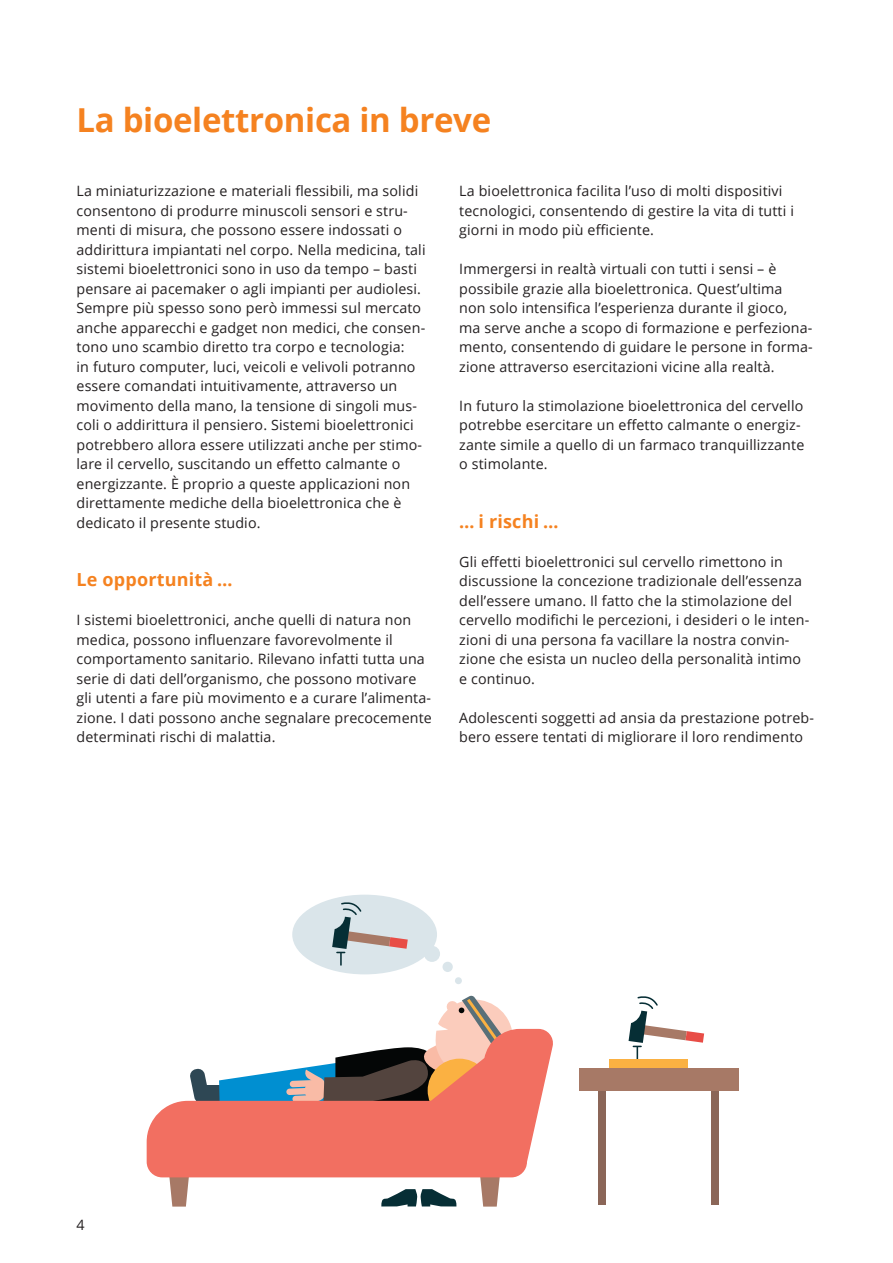
<style>
.page{position:relative;width:893px;height:1263px;background:#fff}
.page>*{position:absolute;margin:0;border:0;box-sizing:border-box;transform-origin:0 0}
.t1{font:700 33px "Open Sans";letter-spacing:-.01em;color:#f58220}
.t2{font:700 18px "Open Sans";letter-spacing:.01em;color:#f58220}
.t3{font:14.25px/19.5px "Open Sans";letter-spacing:.01em;color:#231f20}
</style>
<div class="page">
<svg style="left:381px;top:1189px;width:75px;height:17px"></svg>
<svg style="left:169px;top:1178px;width:20px;height:28px"></svg>
<svg style="left:480px;top:1178px;width:20px;height:28px"></svg>
<div style="left:292px;top:895px;width:145px;height:79px;background:#dae5ea;border-radius:50%"></div>
<div style="left:442px;top:962px;width:11px;height:10px;background:#dae5ea;border-radius:50%"></div>
<div style="left:424px;top:946px;width:16px;height:16px;background:#dae5ea;border-radius:50%"></div>
<div style="left:455px;top:977px;width:7px;height:7px;background:#dae5ea;border-radius:50%"></div>
<svg style="left:332px;top:902px;width:76px;height:63px"></svg>
<svg style="left:629px;top:996px;width:75px;height:63px"></svg>
<svg style="left:438px;top:995px;width:74px;height:33px"></svg>
<div style="left:598px;top:1085px;width:8px;height:120px;background:#8b6658"></div>
<div style="left:711px;top:1085px;width:8px;height:120px;background:#8b6658"></div>
<div style="left:610px;top:1059px;width:78px;height:9px;background:#fbb142"></div>
<div style="left:579px;top:1068px;width:160px;height:22px;background:#a77966"></div>
<svg style="left:146px;top:1028px;width:407px;height:150px"></svg>
<h1 class="t1" style="left:77px;top:96px;width:416px">La bioelettronica in breve</h1>
<p class="t3" style="left:77px;top:181px;width:351px">La miniaturizzazione e materiali flessibili, ma solidi consentono di produrre minuscoli sensori e stru&shy;menti di misura, che possono essere indossati o addirittura impiantati nel corpo. Nella medicina, tali sistemi bioelettronici sono in uso da tempo – basti pensare ai pacemaker o agli impianti per audiolesi.<br>Sempre più spesso sono però immessi sul mercato anche apparecchi e gadget non medici, che consen&shy;tono uno scambio diretto tra corpo e tecnologia:<br>in futuro computer, luci, veicoli e velivoli potranno essere comandati intuitivamente, attraverso un movimento della mano, la tensione di singoli mus&shy;coli o addirittura il pensiero. Sistemi bioelettronici potrebbero allora essere utilizzati anche per stimo&shy;lare il cervello, suscitando un effetto calmante o energizzante. È proprio a queste applicazioni non direttamente mediche della bioelettronica che è dedicato il presente studio.</p>
<p class="t2" style="left:77px;top:567px;width:158px">Le opportunità …</p>
<p class="t3" style="left:77px;top:610px;width:357px">I sistemi bioelettronici, anche quelli di natura non medica, possono influenzare favorevolmente il comportamento sanitario. Rilevano infatti tutta una serie di dati dell’organismo, che possono motivare gli utenti a fare più movimento e a curare l’alimenta&shy;zione. I dati possono anche segnalare precocemente determinati rischi di malattia.</p>
<p class="t3" style="left:459px;top:181px;width:336px">La bioelettronica facilita l’uso di molti dispositivi tecnologici, consentendo di gestire la vita di tutti i giorni in modo più efficiente.</p>
<p class="t3" style="left:459px;top:259px;width:355px">Immergersi in realtà virtuali con tutti i sensi – è possibile grazie alla bioelettronica. Quest’ultima<br>non solo intensifica l’esperienza durante il gioco,<br>ma serve anche a scopo di formazione e perfeziona&shy;mento, consentendo di guidare le persone in forma&shy;zione attraverso esercitazioni vicine alla realtà.</p>
<p class="t3" style="left:459px;top:396px;width:347px">In futuro la stimolazione bioelettronica del cervello potrebbe esercitare un effetto calmante o energiz&shy;zante simile a quello di un farmaco tranquillizzante o stimolante.</p>
<p class="t2" style="left:459px;top:509px;width:101px">… i rischi …</p>
<p class="t3" style="left:459px;top:552px;width:352px">Gli effetti bioelettronici sul cervello rimettono in discussione la concezione tradizionale dell’essenza dell’essere umano. Il fatto che la stimolazione del cervello modifichi le percezioni, i desideri o le inten&shy;zioni di una persona fa vacillare la nostra convin&shy;zione che esista un nucleo della personalità intimo e continuo.</p>
<p class="t3" style="left:459px;top:708px;width:356px">Adolescenti soggetti ad ansia da prestazione potreb&shy;bero essere tentati di migliorare il loro rendimento</p>
<p class="t3" style="left:77px;top:1215px;width:10px">4</p>
</div>
